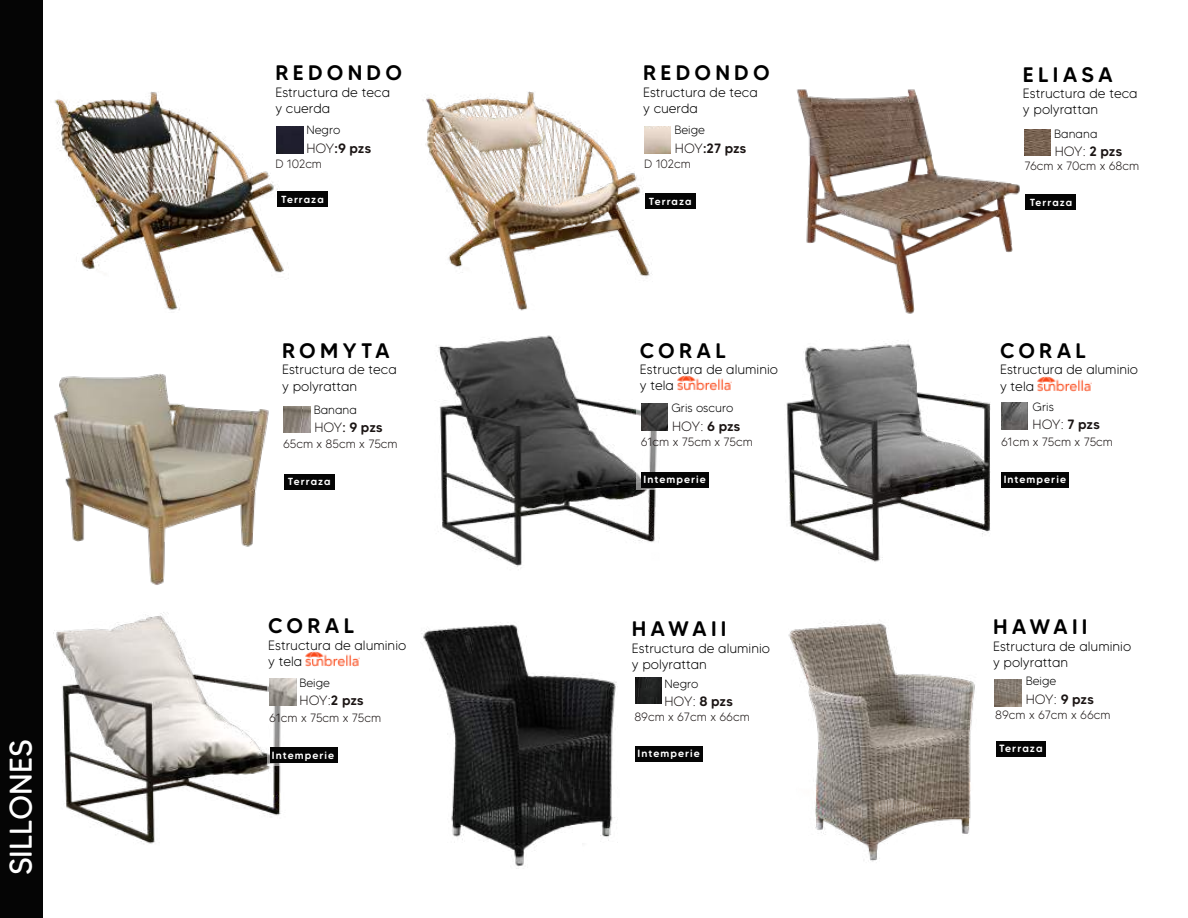
<style>
.page{position:relative;width:1188px;height:918px;background:#fff}
.page>*{position:absolute;margin:0;border:0;box-sizing:border-box;transform-origin:0 0}
.t1{font:31.35px "MADE Tommy Soft";color:#fff}
.t2{font:500 21px "MADE Tommy Soft";letter-spacing:.2em;color:#000}
.t3{font:300 13.5px/16.2px "MADE Tommy Soft";color:#000}
.t4{font:300 13.5px "MADE Tommy Soft";letter-spacing:-.03em;color:#1a1413}
.t5{font:500 13.5px "MADE Tommy Soft";color:#1a1413}
.t6{font:300 12px "MADE Tommy Soft";color:#1a1413}
.t7{font:300 12px "MADE Tommy Soft";color:#000}
.t8{font:500 10.5px "MADE Tommy Soft";letter-spacing:.1em;color:#fff}
.t9{font:500 10.2px "MADE Tommy Soft";letter-spacing:.1em;color:#fff}
.s1{font-weight:300}
.s2{font-weight:500}
.s3{font-weight:400}
</style>
<div class="page">
<div style="left:0;top:0;width:43px;height:918px;background:#050505"></div>
<img style="left:54px;top:612px;width:227px;height:232px">
<img style="left:1037px;top:376px;width:55px;height:16px">
<img style="left:305px;top:651px;width:55px;height:16px">
<img style="left:677px;top:375px;width:55px;height:16px">
<img style="left:54px;top:373px;width:215px;height:212px">
<img style="left:796px;top:89px;width:224px;height:225px">
<img style="left:786px;top:340px;width:205px;height:222px">
<img style="left:437px;top:335px;width:219px;height:232px">
<img style="left:423px;top:91px;width:229px;height:220px">
<img style="left:54px;top:92px;width:235px;height:218px">
<img style="left:788px;top:623px;width:187px;height:239px">
<img style="left:421px;top:622px;width:197px;height:247px">
<div style="left:267px;top:676px;width:121px;height:89px;background:#fff"></div>
<div style="left:637px;top:400px;width:121px;height:90px;background:#fff"></div>
<img style="left:283px;top:406px;width:27px;height:27px">
<img style="left:276px;top:126px;width:27px;height:27px">
<img style="left:644px;top:126px;width:27px;height:27px">
<img style="left:1001px;top:403px;width:27px;height:26px">
<img style="left:635px;top:677px;width:27px;height:27px">
<img style="left:994px;top:679px;width:27px;height:27px">
<img style="left:1024px;top:129px;width:27px;height:27px">
<img style="left:269px;top:678px;width:27px;height:27px">
<img style="left:641px;top:404px;width:27px;height:27px">
<div style="left:1002px;top:472px;width:67px;height:16px;background:#050505"></div>
<div style="left:270px;top:747px;width:67px;height:16px;background:#050505"></div>
<div style="left:636px;top:746px;width:67px;height:16px;background:#050505"></div>
<div style="left:642px;top:472px;width:67px;height:16px;background:#050505"></div>
<div style="left:996px;top:741px;width:50px;height:16px;background:#050505"></div>
<div style="left:1026px;top:194px;width:50px;height:16px;background:#050505"></div>
<div style="left:284px;top:474px;width:50px;height:15px;background:#050505"></div>
<div style="left:277px;top:192px;width:51px;height:15px;background:#050505"></div>
<div style="left:645px;top:193px;width:50px;height:16px;background:#050505"></div>
<h1 class="t1" style="left:1px;top:875px;width:138px;rotate:-90deg">SILLONES</h1>
<h2 class="t2" style="left:275px;top:60px;width:128px">REDONDO</h2>
<p class="t3" style="left:275px;top:84px;width:116px">Estructura de teca y cuerda</p>
<p class="t7" style="left:306px;top:123px;width:35px">Negro</p>
<h2 class="t2" style="left:643px;top:60px;width:128px">REDONDO</h2>
<p class="t3" style="left:643px;top:84px;width:116px">Estructura de teca y cuerda</p>
<p class="t7" style="left:674px;top:123px;width:32px">Beige</p>
<h2 class="t2" style="left:1023px;top:62px;width:92px">ELIASA</h2>
<p class="t3" style="left:1023px;top:85px;width:116px">Estructura de teca y polyrattan</p>
<p class="t7" style="left:1054px;top:126px;width:45px">Banana</p>
<p class="t5" style="left:306px;top:140px;width:66px"><span class="s1">HOY</span>:9 pzs</p>
<p class="t5" style="left:675px;top:140px;width:73px"><span class="s1">HOY</span>:27 pzs</p>
<p class="t4" style="left:1055px;top:143px;width:69px">HOY: <span class="s2">2 pzs</span></p>
<p class="t6" style="left:275px;top:156px;width:48px">D 102cm</p>
<p class="t6" style="left:644px;top:156px;width:48px">D 102cm</p>
<p class="t6" style="left:1025px;top:158px;width:116px">76cm x 70cm x 68cm</p>
<p class="t9" style="left:281px;top:193px;width:44px">Terraza</p>
<p class="t9" style="left:649px;top:195px;width:44px">Terraza</p>
<p class="t9" style="left:1030px;top:196px;width:44px">Terraza</p>
<h2 class="t2" style="left:282px;top:338px;width:109px">ROMYTA</h2>
<p class="t3" style="left:282px;top:361px;width:116px">Estructura de teca y polyrattan</p>
<p class="t5" style="left:314px;top:419px;width:70px"><span class="s1">HOY</span><span class="s3">:</span> 9 pzs</p>
<p class="t7" style="left:314px;top:402px;width:45px">Banana</p>
<h2 class="t2" style="left:640px;top:338px;width:88px">CORAL</h2>
<p class="t3" style="left:640px;top:361px;width:140px">Estructura de aluminio y tela</p>
<p class="t4" style="left:672px;top:418px;width:70px">HOY: <span class="s2">6 pzs</span></p>
<p class="t7" style="left:671px;top:401px;width:63px">Gris oscuro</p>
<h2 class="t2" style="left:1000px;top:338px;width:88px">CORAL</h2>
<p class="t3" style="left:1000px;top:361px;width:140px">Estructura de aluminio y tela</p>
<p class="t7" style="left:1033px;top:399px;width:23px">Gris</p>
<p class="t4" style="left:1033px;top:416px;width:69px">HOY: <span class="s2">7 pzs</span></p>
<p class="t6" style="left:283px;top:436px;width:116px">65cm x 85cm x 75cm</p>
<p class="t6" style="left:641px;top:434px;width:114px">61cm x 75cm x 75cm</p>
<p class="t6" style="left:1001px;top:435px;width:114px">61cm x 75cm x 75cm</p>
<p class="t9" style="left:288px;top:475px;width:44px">Terraza</p>
<p class="t8" style="left:644px;top:473px;width:64px">Intemperie</p>
<p class="t8" style="left:1004px;top:473px;width:64px">Intemperie</p>
<h2 class="t2" style="left:268px;top:613px;width:88px">CORAL</h2>
<p class="t3" style="left:268px;top:637px;width:140px">Estructura de aluminio y tela</p>
<p class="t4" style="left:300px;top:692px;width:66px">HOY:<span class="s2">2 pzs</span></p>
<p class="t7" style="left:299px;top:675px;width:32px">Beige</p>
<p class="t6" style="left:269px;top:710px;width:114px">61cm x 75cm x 75cm</p>
<h2 class="t2" style="left:632px;top:616px;width:96px">HAWAII</h2>
<p class="t3" style="left:632px;top:640px;width:140px">Estructura de aluminio y polyrattan</p>
<p class="t7" style="left:665px;top:676px;width:35px">Negro</p>
<p class="t6" style="left:634px;top:709px;width:117px">89cm x 67cm x 66cm</p>
<p class="t4" style="left:665px;top:693px;width:70px">HOY: <span class="s2">8 pzs</span></p>
<h2 class="t2" style="left:993px;top:614px;width:96px">HAWAII</h2>
<p class="t3" style="left:993px;top:638px;width:140px">Estructura de aluminio y polyrattan</p>
<p class="t7" style="left:1026px;top:674px;width:32px">Beige</p>
<p class="t4" style="left:1026px;top:691px;width:70px">HOY: <span class="s2">9 pzs</span></p>
<p class="t6" style="left:995px;top:707px;width:117px">89cm x 67cm x 66cm</p>
<p class="t8" style="left:272px;top:748px;width:64px">Intemperie</p>
<p class="t8" style="left:638px;top:747px;width:64px">Intemperie</p>
<p class="t8" style="left:999px;top:742px;width:45px">Terraza</p>
</div>
